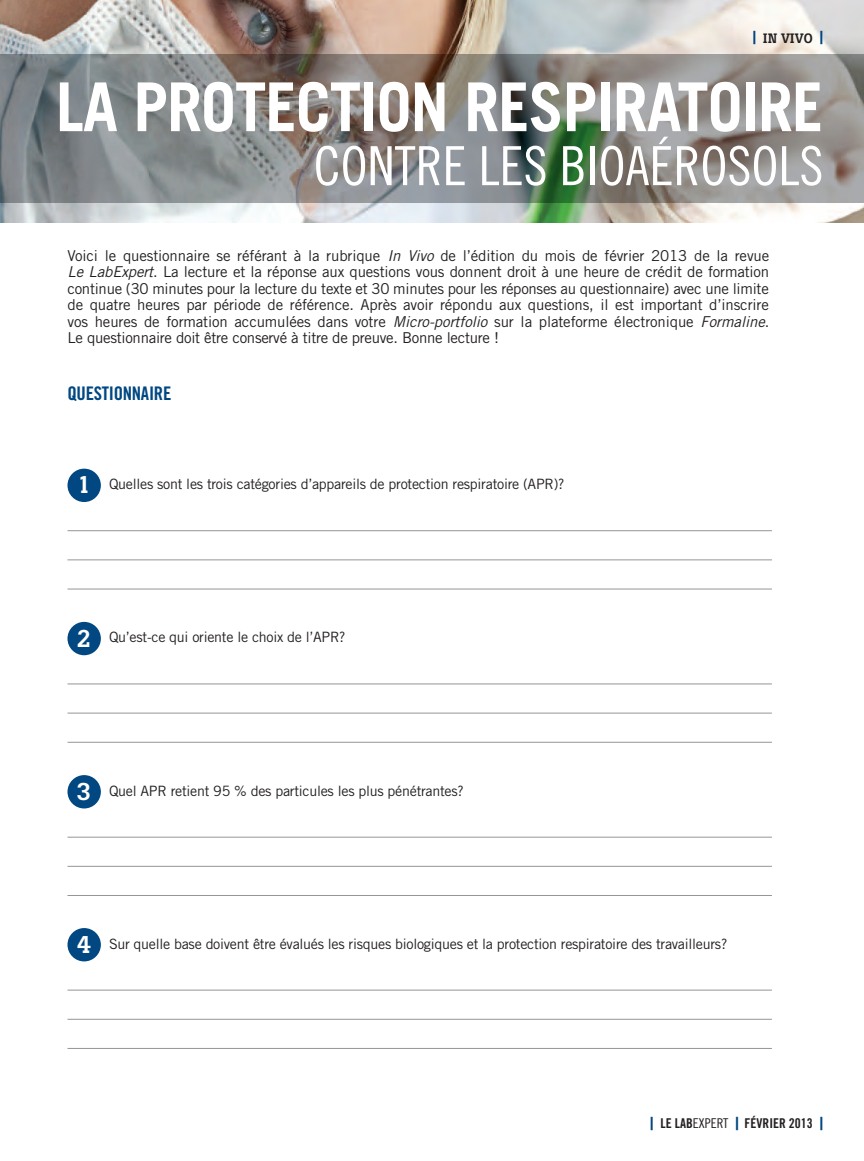
<style>
.page{position:relative;width:864px;height:1161px;background:#fff}
.page>*{position:absolute;margin:0;border:0;box-sizing:border-box;transform-origin:0 0}
.t1{font:700 67.5px "Trade Gothic";letter-spacing:-.015em;color:#fff;scale:.93 1}
.t2{font:54px "Trade Gothic Cond Eighteen";color:#fff}
.t3{font:500 24px "Boton";color:#fff}
.t4{font:18.75px "Trade Gothic Bold Cond Twenty";letter-spacing:-.015em;color:#014781}
.t5{font:15px/16.5px "Trade Gothic";letter-spacing:-.02em;color:#231f20;text-align:justify}
.t6{font:14.25px "Trade Gothic";letter-spacing:-.02em;color:#231f20}
.t7{font:13.5px "Trade Gothic Bold Cond Twenty";color:#231f20}
.t8{font:500 13.5px "Boton";letter-spacing:.02em;color:#231f20}
.s1{font-family:"Trade Gothic Bold Two";font-weight:400;font-size:18px;color:#014781}
.s2{font-style:italic}
.s3{font-family:"Boton";font-weight:500;font-size:24px;color:#fff}
.s4{font-family:"Trade Gothic Bold Two";font-size:18px;color:#014781}
.s5{font-family:"Trade Gothic Cond Eighteen"}
</style>
<div class="page">
<img style="left:0;top:0;width:864px;height:223px">
<img style="left:0;top:54px;width:864px;height:149px">
<div style="left:67px;top:469px;width:34px;height:33px;background:#014781;border-radius:50%"></div>
<hr style="left:68px;top:530px;width:704px;height:1px;background:#939598">
<hr style="left:68px;top:560px;width:704px;height:1px;background:#939598">
<hr style="left:68px;top:589px;width:704px;height:1px;background:#939598">
<div style="left:67px;top:622px;width:34px;height:33px;background:#014781;border-radius:50%"></div>
<hr style="left:68px;top:684px;width:704px;height:1px;background:#939598">
<hr style="left:68px;top:713px;width:704px;height:1px;background:#939598">
<hr style="left:68px;top:742px;width:704px;height:1px;background:#939598">
<div style="left:67px;top:775px;width:34px;height:33px;background:#014781;border-radius:50%"></div>
<hr style="left:68px;top:837px;width:704px;height:1px;background:#939598">
<hr style="left:68px;top:866px;width:704px;height:1px;background:#939598">
<hr style="left:68px;top:895px;width:704px;height:1px;background:#939598">
<div style="left:67px;top:928px;width:34px;height:33px;background:#014781;border-radius:50%"></div>
<hr style="left:68px;top:990px;width:704px;height:1px;background:#939598">
<hr style="left:68px;top:1019px;width:704px;height:1px;background:#939598">
<hr style="left:68px;top:1048px;width:704px;height:1px;background:#939598">
<p class="t8" style="left:753px;top:33px;width:72px"><span class="s1">|</span> IN VIVO <span class="s1">|</span></p>
<h1 class="t1" style="left:56px;top:82px;width:827px">LA PROTECTION RESPIRATOIRE</h1>
<h2 class="t2" style="left:314px;top:146px;width:511px">CONTRE LES BIOAÉROSOLS</h2>
<p class="t5" style="left:68px;top:249px;width:704px">Voici le questionnaire se référant à la rubrique <span class="s2">In Vivo</span> de l’édition du mois de février 2013 de la revue <span class="s2">Le LabExpert</span>. La lecture et la réponse aux questions vous donnent droit à une heure de crédit de formation continue (30 minutes pour la lecture du texte et 30 minutes pour les réponses au questionnaire) avec une limite de quatre heures par période de référence. Après avoir répondu aux questions, il est important d’inscrire vos heures de formation accumulées dans votre <span class="s2">Micro-portfolio</span> sur la plateforme électronique <span class="s2">Formaline</span>.<br>Le questionnaire doit être conservé à titre de preuve. Bonne lecture !</p>
<p class="t4" style="left:68px;top:387px;width:105px">QUESTIONNAIRE</p>
<h3 class="t3" style="left:77px;top:476px;width:16px">1</h3>
<p class="t6" style="left:109px;top:479px;width:457px">Quelles sont les trois catégories d’appareils de protection respiratoire (APR)?</p>
<p class="t6" style="left:77px;top:632px;width:270px"><span class="s3">2</span> Qu’est-ce qui oriente le choix de l’APR?</p>
<p class="t6" style="left:77px;top:785px;width:389px"><span class="s3">3</span> Quel APR retient 95 % des particules les plus pénétrantes?</p>
<p class="t6" style="left:77px;top:938px;width:652px"><span class="s3">4</span> Sur quelle base doivent être évalués les risques biologiques et la protection respiratoire des travailleurs?</p>
<p class="t7" style="left:650px;top:1118px;width:175px"><span class="s4">|</span> LE LAB<span class="s5">EXPERT</span> <span class="s4">|</span> FÉVRIER 2013 <span class="s4">|</span></p>
</div>
